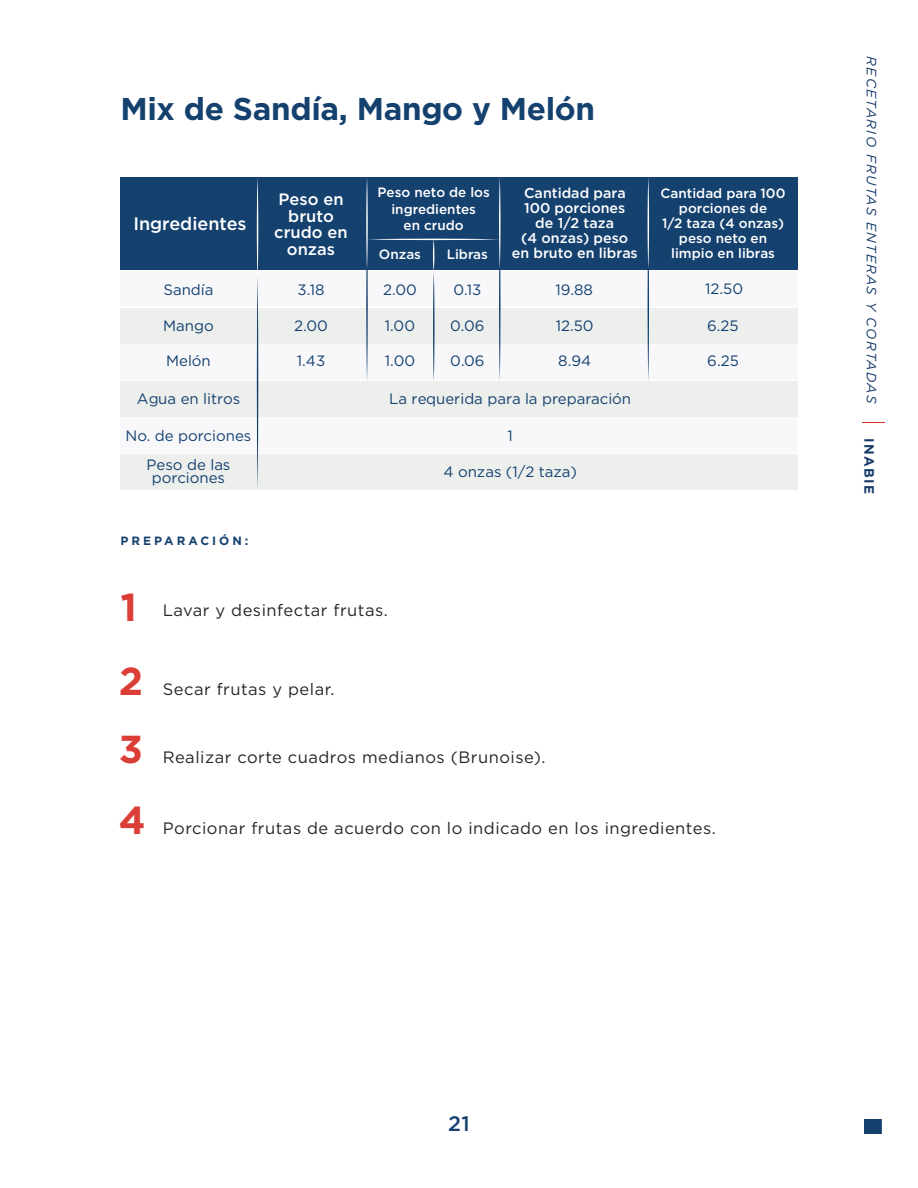
<style>
.page{position:relative;width:918px;height:1188px;background:#fff}
.page>*{position:absolute;margin:0;border:0;box-sizing:border-box;transform-origin:0 0}
.t1{font:700 39px/67.8px "Gotham";color:#db3e36}
.t2{font:700 31.5px "Gotham";letter-spacing:-.01em;color:#15416f}
.t3{font:500 21px "Gotham";color:#15416f}
.t4{font:500 18px "Gotham";color:#fff}
.t5{font:16.5px "Gotham";letter-spacing:.03em;color:#282526}
.t6{font:500 16.5px/16.5px "Gotham";color:#fff;text-align:center}
.t7{font:15px/28.7px "Gotham";color:#15416f;text-align:center}
.t8{font:500 14.25px/15px "Gotham";color:#fff;text-align:center}
.t9{font:500 13.5px/15px "Gotham";color:#fff;text-align:center}
.t10{font:italic 13.5px "Gotham";letter-spacing:.095em;color:#173a69}
.t11{font:700 13.5px "Gotham";letter-spacing:.1em;color:#173a69}
.t12{font:700 12px "Gotham";letter-spacing:.25em;color:#15416f}
</style>
<div class="page">
<svg style="left:862px;top:422px;width:22px;height:1px"></svg>
<div style="left:864px;top:1119px;width:18px;height:15px;background:#15416f"></div>
<div style="left:120px;top:177px;width:678px;height:93px;background:#15416f"></div>
<div style="left:120px;top:271px;width:678px;height:35px;background:#f8f8fb"></div>
<div style="left:120px;top:308px;width:678px;height:35px;background:#edefed"></div>
<div style="left:120px;top:345px;width:678px;height:35px;background:#f8f8fb"></div>
<div style="left:120px;top:418px;width:678px;height:35px;background:#f8f8fb"></div>
<div style="left:120px;top:381px;width:678px;height:36px;background:#edefed"></div>
<div style="left:120px;top:455px;width:678px;height:35px;background:#edefed"></div>
<svg style="left:257px;top:178px;width:1px;height:310px"></svg>
<svg style="left:366px;top:178px;width:135px;height:203px"></svg>
<svg style="left:648px;top:178px;width:1px;height:202px"></svg>
<h2 class="t2" style="left:120px;top:88px;width:476px">Mix de Sandía, Mango y Melón</h2>
<p class="t4" style="left:133px;top:212px;width:115px">Ingredientes</p>
<p class="t6" style="left:274px;top:191px;width:75px">Peso en bruto crudo en onzas</p>
<p class="t9" style="left:378px;top:184px;width:114px;line-height:16.5px">Peso neto de los ingredientes<br>en crudo</p>
<p class="t9" style="left:379px;top:246px;width:44px">Onzas</p>
<p class="t9" style="left:447px;top:246px;width:43px">Libras</p>
<p class="t8" style="left:512px;top:185px;width:127px">Cantidad para<br>100 porciones<br>de 1/2 taza<br>(4 onzas) peso en bruto en libras</p>
<p class="t9" style="left:661px;top:185px;width:126px">Cantidad para 100 porciones de<br>1/2 taza (4 onzas) peso neto en limpio en libras</p>
<p class="t7" style="left:163px;top:275px;width:52px">Sandía</p>
<p class="t7" style="left:298px;top:275px;width:28px">3.18</p>
<p class="t7" style="left:383px;top:275px;width:35px">2.00</p>
<p class="t7" style="left:385px;top:311px;width:32px">1.00</p>
<p class="t7" style="left:555px;top:275px;width:39px">19.88</p>
<p class="t7" style="left:705px;top:274px;width:39px">12.50</p>
<p class="t7" style="left:453px;top:275px;width:29px">0.13</p>
<p class="t7" style="left:163px;top:311px;width:52px">Mango</p>
<p class="t7" style="left:294px;top:311px;width:35px">2.00</p>
<p class="t7" style="left:450px;top:311px;width:36px">0.06</p>
<p class="t7" style="left:166px;top:346px;width:46px">Melón</p>
<p class="t7" style="left:297px;top:346px;width:30px">1.43</p>
<p class="t7" style="left:385px;top:346px;width:32px">1.00</p>
<p class="t7" style="left:450px;top:346px;width:36px">0.06</p>
<p class="t7" style="left:558px;top:346px;width:34px">8.94</p>
<p class="t7" style="left:707px;top:346px;width:33px">6.25</p>
<p class="t7" style="left:137px;top:384px;width:105px">Agua en litros</p>
<p class="t7" style="left:126px;top:421px;width:127px">No. de porciones<br>Peso de las</p>
<p class="t7" style="left:152px;top:463px;width:75px">porciones</p>
<p class="t7" style="left:556px;top:311px;width:39px">12.50</p>
<p class="t7" style="left:707px;top:311px;width:33px">6.25</p>
<p class="t7" style="left:389px;top:384px;width:243px">La requerida para la preparación</p>
<p class="t7" style="left:508px;top:421px;width:7px">1</p>
<p class="t7" style="left:443px;top:457px;width:135px">4 onzas (1/2 taza)</p>
<p class="t12" style="left:120px;top:533px;width:130px">PREPARACIÓN:</p>
<h1 class="t1" style="left:120px;top:573px;width:18px">1</h1>
<p class="t5" style="left:163px;top:600px;width:227px">Lavar y desinfectar frutas.</p>
<h1 class="t1" style="left:119px;top:647px;width:26px">2<br>3</h1>
<h1 class="t1" style="left:119px;top:786px;width:28px">4</h1>
<p class="t5" style="left:163px;top:679px;width:173px">Secar frutas y pelar.</p>
<p class="t5" style="left:163px;top:747px;width:384px">Realizar corte cuadros medianos (Brunoise).</p>
<p class="t5" style="left:163px;top:818px;width:555px">Porcionar frutas de acuerdo con lo indicado en los ingredientes.</p>
<p class="t10" style="left:880px;top:56px;width:349px;rotate:90deg">RECETARIO FRUTAS ENTERAS Y CORTADAS</p>
<p class="t11" style="left:878px;top:438px;width:57px;rotate:90deg">INABIE</p>
<h3 class="t3" style="left:448px;top:1110px;width:23px">21</h3>
</div>
